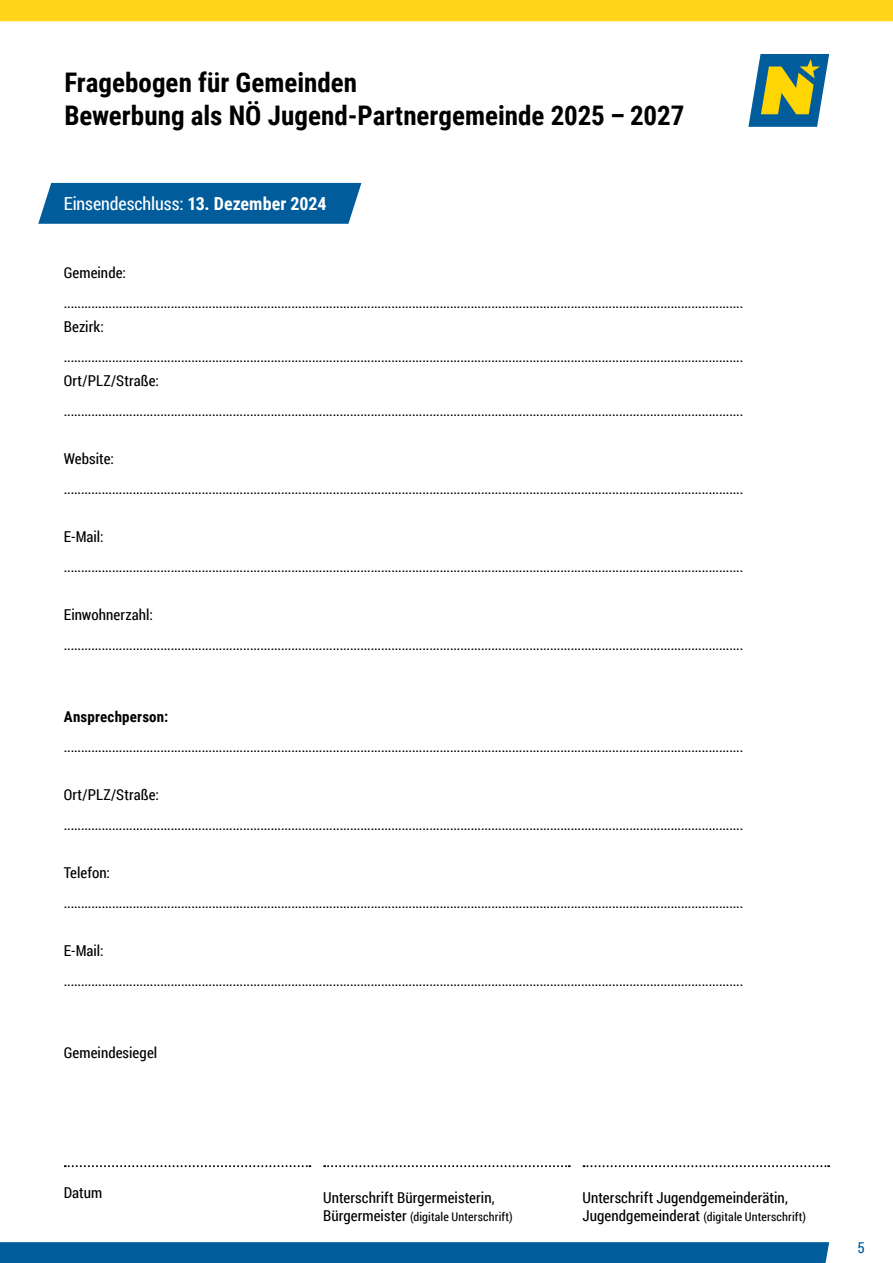
<style>
.page{position:relative;width:893px;height:1263px;background:#fff}
.page>*{position:absolute;margin:0;border:0;box-sizing:border-box;transform-origin:0 0}
.t1{font:700 27px/33px "Roboto Condensed";color:#000}
.t2{font:18px "Roboto Condensed";letter-spacing:-.005em;color:#fff}
.t3{font:15px/30px "Roboto Condensed";letter-spacing:.005em;color:#000}
.t4{font:700 15px "Roboto Condensed";letter-spacing:.01em;color:#000}
.t5{font:15px "Roboto Condensed";color:#015c9c}
.t6{font:12px "Roboto Condensed";letter-spacing:.015em;color:#000}
.s1{font-weight:700}
.s2{font-size:15px}
</style>
<div class="page">
<div style="left:0;top:0;width:893px;height:21px;background:#ffd618"></div>
<div style="left:0;top:1242px;width:829px;height:21px;background:#015c9c"></div>
<div style="left:38px;top:183px;width:323px;height:41px;background:#015c9c"></div>
<svg style="left:65px;top:1165px;width:245px;height:2px"></svg>
<svg style="left:324px;top:1165px;width:246px;height:2px"></svg>
<svg style="left:583px;top:1165px;width:246px;height:2px"></svg>
<svg style="left:748px;top:54px;width:81px;height:73px;background:#75997c"></svg>
<h1 class="t1" style="left:64px;top:65px;width:621px">Fragebogen für Gemeinden<br>Bewerbung als NÖ Jugend-Partnergemeinde 2025 – 2027</h1>
<p class="t2" style="left:64px;top:191px;width:264px">Einsendeschluss: <span class="s1">13. Dezember 2024</span></p>
<p class="t3" style="left:64px;top:257px;width:681px">Gemeinde: .....................................................................................................................................................................................................</p>
<p class="t3" style="left:64px;top:311px;width:681px">Bezirk: .....................................................................................................................................................................................................</p>
<p class="t3" style="left:64px;top:365px;width:681px">Ort/PLZ/Straße: .....................................................................................................................................................................................................</p>
<p class="t3" style="left:64px;top:443px;width:681px">Website: .....................................................................................................................................................................................................</p>
<p class="t3" style="left:64px;top:521px;width:681px">E-Mail: .....................................................................................................................................................................................................</p>
<p class="t3" style="left:64px;top:599px;width:681px">Einwohnerzahl: .....................................................................................................................................................................................................</p>
<p class="t4" style="left:64px;top:706px;width:106px">Ansprechperson:</p>
<p class="t3" style="left:64px;top:731px;width:681px">.....................................................................................................................................................................................................</p>
<p class="t3" style="left:64px;top:779px;width:681px">Ort/PLZ/Straße: .....................................................................................................................................................................................................</p>
<p class="t3" style="left:64px;top:857px;width:681px">Telefon: .....................................................................................................................................................................................................</p>
<p class="t3" style="left:64px;top:935px;width:681px">E-Mail: .....................................................................................................................................................................................................</p>
<p class="t3" style="left:64px;top:1037px;width:95px">Gemeindesiegel</p>
<p class="t3" style="left:64px;top:1177px;width:40px">Datum</p>
<p class="t3" style="left:323px;top:1182px;width:173px">Unterschrift Bürgermeisterin,</p>
<p class="t6" style="left:323px;top:1208px;width:191px"><span class="s2">Bürgermeister</span> (digitale Unterschrift)</p>
<p class="t3" style="left:583px;top:1182px;width:207px">Unterschrift Jugendgemeinderätin,</p>
<p class="t6" style="left:583px;top:1208px;width:225px"><span class="s2">Jugendgemeinderat</span> (digitale Unterschrift)</p>
<p class="t5" style="left:857px;top:1237px;width:9px">5</p>
</div>
